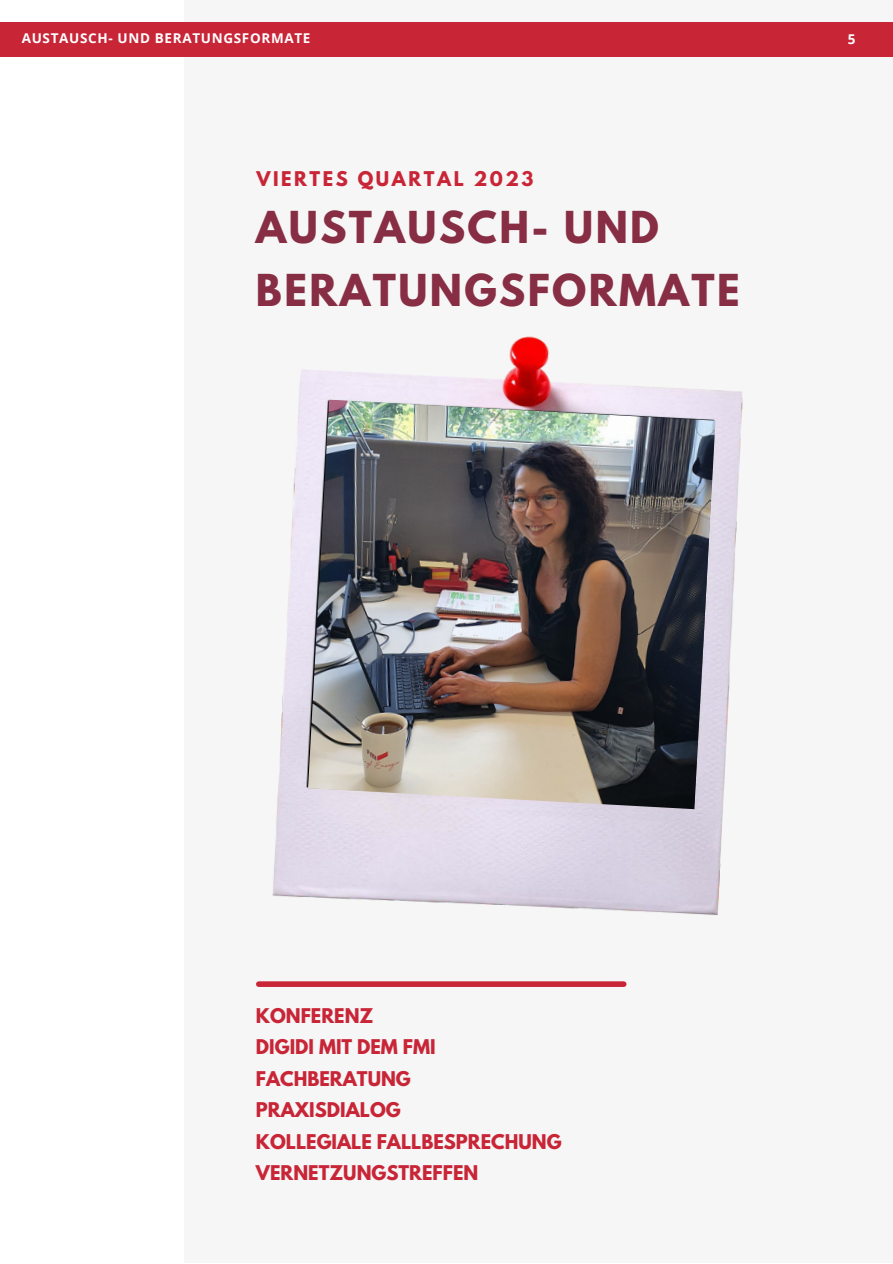
<style>
.page{position:relative;width:893px;height:1264px;background:#fff}
.page>*{position:absolute;margin:0;border:0;box-sizing:border-box;transform-origin:0 0}
.t1{font:700 39px/63px "League Spartan";letter-spacing:.06em;color:#872d44}
.t2{font:700 18px "League Spartan";color:#c82537}
.t3{font:700 18px "League Spartan";letter-spacing:.14em;color:#c82537}
.t4{font:700 13.5px "Open Sans";letter-spacing:.05em;color:#fff}
</style>
<div class="page">
<div style="left:0;top:0;width:892px;height:1262px;background:#f6f6f6"></div>
<div style="left:0;top:0;width:183px;height:1262px;background:#fff"></div>
<img style="left:256px;top:336px;width:487px;height:651px">
<img style="left:308px;top:399px;width:407px;height:410px">
<div style="left:0;top:22px;width:892px;height:34px;background:#c82537"></div>
<div style="left:259px;top:981px;width:364px;height:5px;background:#c82537"></div>
<p class="t4" style="left:22px;top:29px;width:290px">AUSTAUSCH- UND BERATUNGSFORMATE</p>
<p class="t4" style="left:847px;top:29px;width:9px">5</p>
<p class="t3" style="left:256px;top:170px;width:278px">VIERTES QUARTAL 2023</p>
<p class="t1" style="left:256px;top:200px;width:485px">AUSTAUSCH- UND<br>BERATUNGSFORMATE</p>
<p class="t2" style="left:256px;top:1006px;width:119px">KONFERENZ</p>
<p class="t2" style="left:256px;top:1038px;width:181px">DIGIDI MIT DEM FMI</p>
<p class="t2" style="left:256px;top:1069px;width:156px">FACHBERATUNG</p>
<p class="t2" style="left:256px;top:1101px;width:146px">PRAXISDIALOG</p>
<p class="t2" style="left:256px;top:1132px;width:307px">KOLLEGIALE FALLBESPRECHUNG</p>
<p class="t2" style="left:256px;top:1163px;width:224px">VERNETZUNGSTREFFEN</p>
</div>
